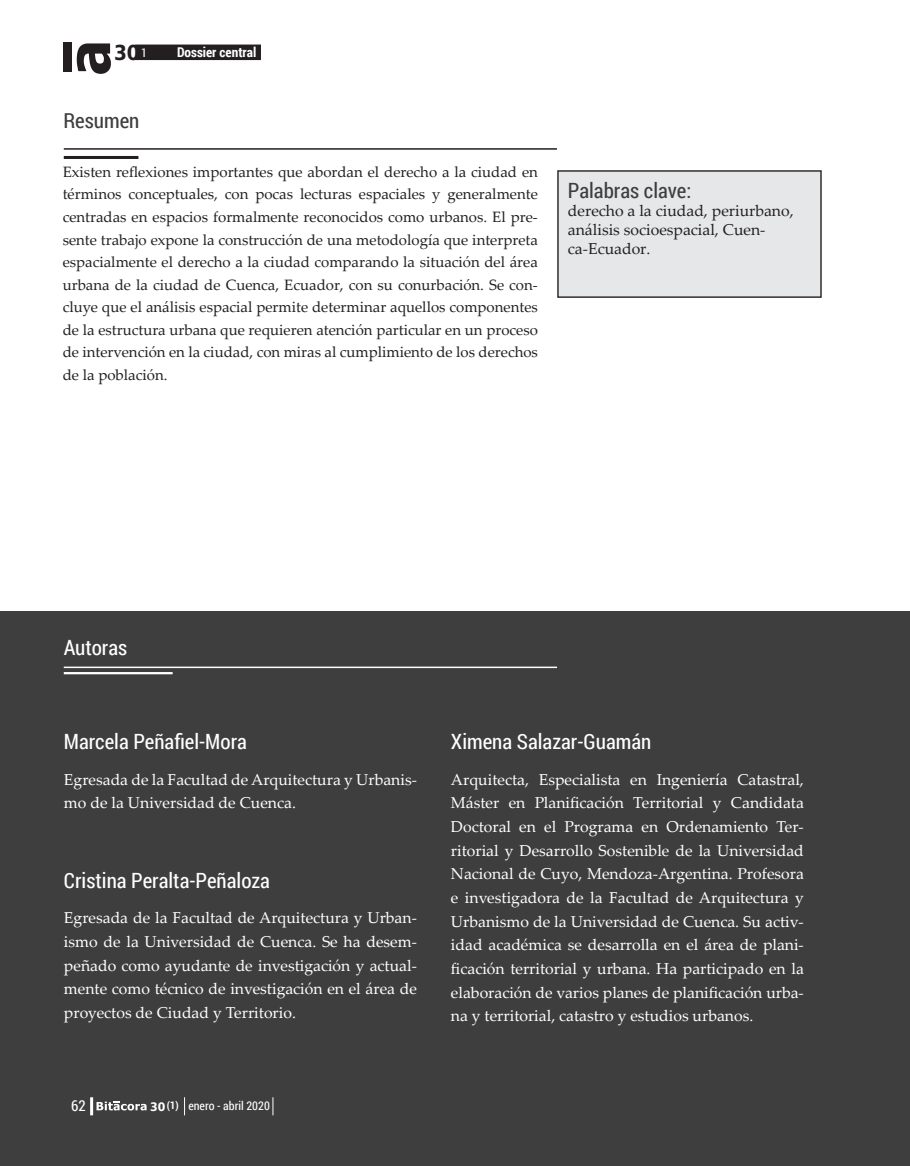
<style>
.page{position:relative;width:910px;height:1166px;background:#fff}
.page>*{position:absolute;margin:0;border:0;box-sizing:border-box;transform-origin:0 0}
.t1{font:21px "Roboto Condensed";color:#fff}
.t2{font:21px "Roboto Condensed";color:#3e3e3f}
.t3{font:700 20.7px "DejaVu Sans Condensed";color:#231f20}
.t4{font:15.75px/23.7px "Palatino Linotype";color:#fff;text-align:justify}
.t5{font:15.75px/18.9px "Palatino Linotype";color:#231f20}
.RESUM_Espanol{font:15px/22.5px "Palatino Linotype";color:#231f20;text-align:justify}
.t6{font:15px "Roboto Condensed";color:#fff}
.t7{font:700 13.5px "Roboto Condensed";color:#fff}
.t8{font:12px "Roboto Condensed";color:#fff}
.s1{font-family:"DejaVu Sans Condensed";font-weight:700;font-size:11.7px}
.s2{font-weight:700;font-size:10.5px}
</style>
<div class="page">
<div style="left:0;top:611px;width:910px;height:554px;background:#3e3e3f"></div>
<hr style="left:64px;top:148px;width:493px;height:2px;background:#231f20">
<hr style="left:64px;top:666px;width:493px;height:2px;background:#fff">
<hr style="left:64px;top:156px;width:74px;height:3px;background:#231f20">
<hr style="left:64px;top:671px;width:109px;height:3px;background:#fff">
<div style="left:135px;top:45px;width:126px;height:15px;background:#231f20"></div>
<div style="left:63px;top:43px;width:9px;height:29px;background:#231f20"></div>
<svg style="left:77px;top:43px;width:34px;height:31px"></svg>
<hr style="left:90px;top:1096px;width:3px;height:18px;background:#fff">
<svg style="left:97px;top:1101px;width:50px;height:9px"></svg>
<svg style="left:184px;top:1097px;width:1px;height:17px"></svg>
<svg style="left:273px;top:1097px;width:1px;height:17px"></svg>
<div style="left:557px;top:170px;width:265px;height:128px;background:#e6e7e9;border:2px solid #312f30"></div>
<h2 class="t3" style="left:114px;top:35px;width:27px">30</h2>
<p class="t7" style="left:177px;top:43px;width:81px">Dossier central</p>
<p class="t8" style="left:141px;top:45px;width:7px">1</p>
<h1 class="t2" style="left:63px;top:106px;width:78px">Resumen</h1>
<p class="RESUM_Espanol" style="left:63px;top:160px;width:477px">Existen reflexiones importantes que abordan el derecho a la ciudad en términos conceptuales, con pocas lecturas espaciales y generalmente centradas en espacios formalmente reconocidos como urbanos. El pre&shy;sente trabajo expone la construcción de una metodología que interpreta espacialmente el derecho a la ciudad comparando la situación del área urbana de la ciudad de Cuenca, Ecuador, con su conurbación. Se con&shy;cluye que el análisis espacial permite determinar aquellos componentes de la estructura urbana que requieren atención particular en un proceso de intervención en la ciudad, con miras al cumplimiento de los derechos de la población.</p>
<p class="t2" style="left:568px;top:175px;width:125px">Palabras clave:</p>
<p class="t5" style="left:568px;top:201px;width:227px">derecho a la ciudad, periurbano, análisis socioespacial, Cuen&shy;ca-Ecuador.</p>
<p class="t1" style="left:64px;top:633px;width:65px">Autoras</p>
<p class="t1" style="left:64px;top:726px;width:184px">Marcela Peñafiel-Mora</p>
<p class="t4" style="left:64px;top:766px;width:354px">Egresada de la Facultad de Arquitectura y Urbanis&shy;mo de la Universidad de Cuenca.</p>
<p class="t1" style="left:64px;top:865px;width:208px">Cristina Peralta-Peñaloza</p>
<p class="t4" style="left:64px;top:905px;width:354px">Egresada de la Facultad de Arquitectura y Urban&shy;ismo de la Universidad de Cuenca. Se ha desem&shy;peñado como ayudante de investigación y actual&shy;mente como técnico de investigación en el área de proyectos de Ciudad y Territorio.</p>
<p class="t6" style="left:71px;top:1095px;width:16px">62</p>
<p class="t8" style="left:150px;top:1097px;width:121px"><span class="s1">30</span><span class="s2">(1)</span> enero - abril 2020</p>
<p class="t1" style="left:451px;top:726px;width:202px">Ximena Salazar-Guamán</p>
<p class="t4" style="left:451px;top:766px;width:354px">Arquitecta, Especialista en Ingeniería Catastral, Máster en Planificación Territorial y Candidata Doctoral en el Programa en Ordenamiento Ter&shy;ritorial y Desarrollo Sostenible de la Universidad Nacional de Cuyo, Mendoza-Argentina. Profesora e investigadora de la Facultad de Arquitectura y Urbanismo de la Universidad de Cuenca. Su activ&shy;idad académica se desarrolla en el área de plani&shy;ficación territorial y urbana. Ha participado en la elaboración de varios planes de planificación urba&shy;na y territorial, catastro y estudios urbanos.</p>
</div>
